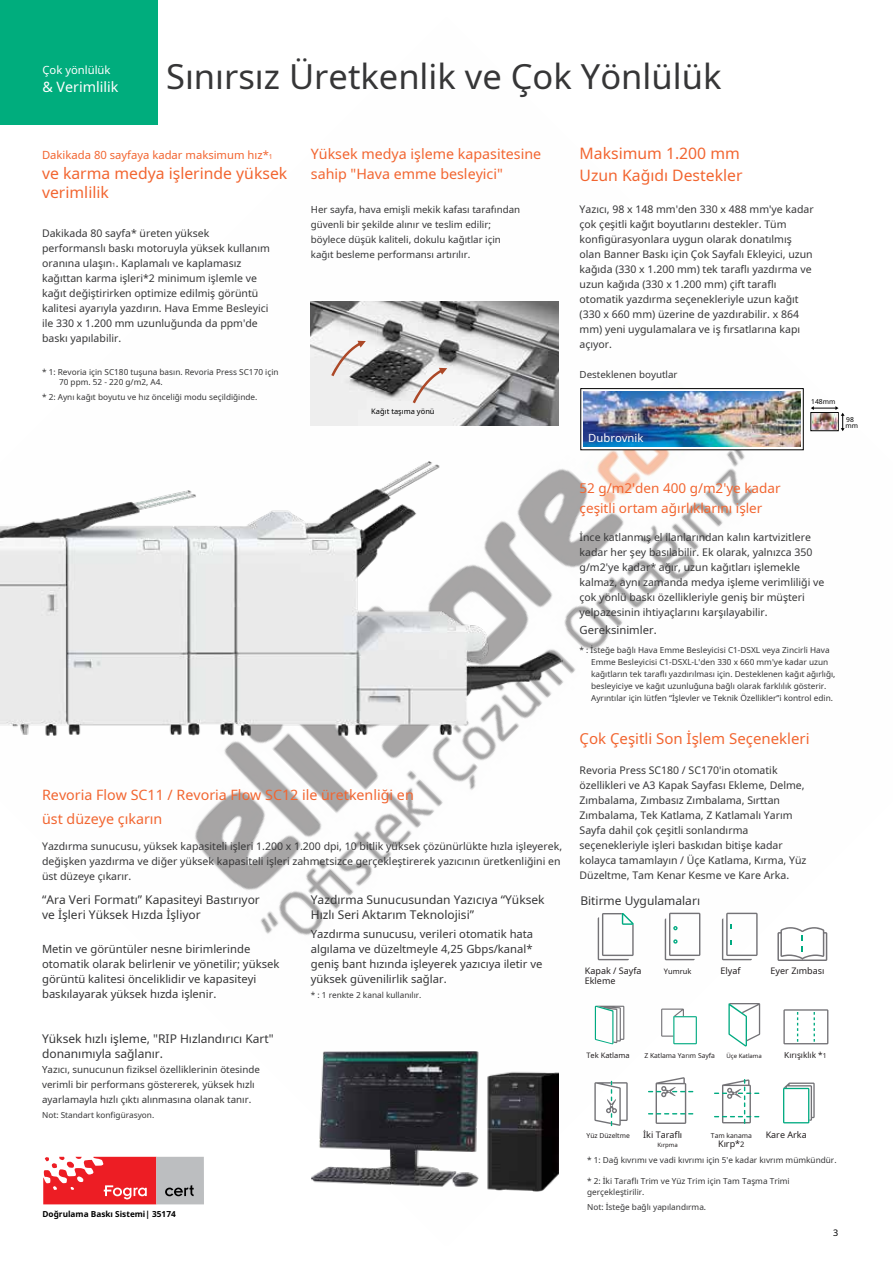
<style>
.page{position:relative;width:893px;height:1263px;background:#fff}
.page>*{position:absolute;margin:0;border:0;box-sizing:border-box;transform-origin:0 0}
.t1{font:34.5px "Noto Sans";color:#363637}
.t2{font:15.75px/19.8px "Noto Sans";color:#f26530}
.t3{font:15px "Noto Sans";color:#f26530}
.t4{font:14.25px/19.8px "Noto Sans";color:#f26530}
.t5{font:14.25px "Noto Sans";color:#fff}
.t6{font:13.5px/19.8px "Noto Sans";color:#f26530}
.t7{font:12px/15px "Noto Sans";color:#363637}
.t8{font:11.25px/15px "Noto Sans";color:#363637}
.t9{font:11.25px "Noto Sans";color:#f26530}
.t10{font:11.25px "Noto Sans";color:#fff}
.t11{font:10.5px/15px "Noto Sans";color:#363637}
.t12{font:9.75px/15px "Noto Sans";color:#363637}
.t13{font:9px/9.6px "Noto Sans";color:#231f20}
.t14{font:9px "Noto Sans";color:#000}
.t15{font:8.25px/12px "Noto Sans";color:#363637}
.t16{font:700 8.25px "Noto Sans";color:#000}
.t17{font:8.25px "Noto Sans";color:#231f20}
.t18{font:7.5px "Noto Sans";color:#231f20}
.t19{font:7.5px "Noto Sans";color:#000}
.t20{font:6.75px "Noto Sans";color:#231f20}
.t21{font:6.75px/6px "Noto Sans";color:#000}
.t22{font:6px "Noto Sans";color:#231f20}
.s1{font-size:6.75px}
.s2{font-size:6px}
.s3{font-size:7.5px}
</style>
<div class="page">
<img style="left:43px;top:301px;width:796px;height:904px">
<img style="left:0;top:460px;width:563px;height:276px">
<img style="left:311px;top:1050px;width:247px;height:142px">
<img style="left:311px;top:301px;width:247px;height:124px">
<svg style="left:331px;top:341px;width:35px;height:35px"></svg>
<svg style="left:413px;top:368px;width:34px;height:35px"></svg>
<div style="left:581px;top:389px;width:222px;height:61px;background:#fff"></div>
<div style="left:581px;top:388px;width:222px;height:62px;border:1px solid #000"></div>
<img style="left:583px;top:391px;width:217px;height:56px">
<svg style="left:811px;top:406px;width:34px;height:25px"></svg>
<img style="left:812px;top:414px;width:25px;height:16px">
<svg style="left:598px;top:913px;width:36px;height:47px"></svg>
<svg style="left:722px;top:913px;width:36px;height:47px"></svg>
<svg style="left:665px;top:913px;width:35px;height:47px"></svg>
<svg style="left:777px;top:927px;width:50px;height:34px"></svg>
<svg style="left:595px;top:1006px;width:29px;height:38px"></svg>
<svg style="left:661px;top:1008px;width:36px;height:36px"></svg>
<svg style="left:728px;top:1003px;width:32px;height:43px"></svg>
<hr style="left:813px;top:1005px;width:1px;height:42px;background:#fff">
<hr style="left:797px;top:1002px;width:1px;height:43px;background:#fff">
<svg style="left:783px;top:1009px;width:45px;height:35px"></svg>
<svg style="left:648px;top:1077px;width:45px;height:47px"></svg>
<svg style="left:714px;top:1079px;width:45px;height:45px"></svg>
<svg style="left:783px;top:1082px;width:32px;height:41px"></svg>
<svg style="left:594px;top:1081px;width:34px;height:45px"></svg>
<div style="left:0;top:0;width:158px;height:125px;background:#00ad7d"></div>
<svg style="left:43px;top:1157px;width:113px;height:47px"></svg>
<div style="left:156px;top:1157px;width:48px;height:47px;background:#bcbec0"></div>
<svg style="left:165px;top:1185px;width:29px;height:11px"></svg>
<p class="t10" style="left:43px;top:62px;width:70px">Çok yönlülük</p>
<h3 class="t5" style="left:43px;top:77px;width:77px">&amp; Verimlilik</h3>
<h1 class="t1" style="left:166px;top:52px;width:557px">Sınırsız Üretkenlik ve Çok Yönlülük</h1>
<h3 class="t4" style="left:311px;top:143px;width:232px">Yüksek medya işleme kapasitesine sahip "Hava emme besleyici"</h3>
<h2 class="t2" style="left:580px;top:141px;width:165px;line-height:22.5px">Maksimum 1.200 mm<br>Uzun Kağıdı Destekler</h2>
<p class="t12" style="left:311px;top:202px;width:211px">Her sayfa, hava emişli mekik kafası tarafından güvenli bir şekilde alınır ve teslim edilir; böylece düşük kaliteli, dokulu kağıtlar için kağıt besleme performansı artırılır.</p>
<p class="t11" style="left:580px;top:201px;width:236px">Yazıcı, 98 x 148 mm'den 330 x 488 mm'ye kadar çok çeşitli kağıt boyutlarını destekler. Tüm konfigürasyonlara uygun olarak donatılmış olan Banner Baskı için Çok Sayfalı Ekleyici, uzun kağıda (330 x 1.200 mm) tek taraflı yazdırma ve uzun kağıda (330 x 1.200 mm) çift taraflı otomatik yazdırma seçenekleriyle uzun kağıt (330 x 660 mm) üzerine de yazdırabilir. x 864 mm) yeni uygulamalara ve iş fırsatlarına kapı açıyor.</p>
<p class="t9" style="left:42px;top:147px;width:232px">Dakikada 80 sayfaya kadar maksimum hız*<span class="s1">1</span></p>
<h2 class="t2" style="left:42px;top:163px;width:247px">ve karma medya işlerinde yüksek verimlilik</h2>
<p class="t11" style="left:42px;top:226px;width:229px">Dakikada 80 sayfa* üreten yüksek performanslı baskı motoruyla yüksek kullanım oranına ulaşın<span class="s2">1</span>. Kaplamalı ve kaplamasız kağıttan karma işleri*2 minimum işlemle ve kağıt değiştirirken optimize edilmiş görüntü kalitesi ayarıyla yazdırın. Hava Emme Besleyici ile 330 x 1.200 mm uzunluğunda da ppm'de baskı yapılabilir.</p>
<p class="t15" style="left:59px;top:366px;width:221px;line-height:10.5px;text-indent:-17px">* 1: Revoria için SC180 tuşuna basın. Revoria Press SC170 için<br>70 ppm. 52 - 220 g/m2, A4.</p>
<p class="t12" style="left:580px;top:366px;width:100px">Desteklenen boyutlar</p>
<p class="t15" style="left:42px;top:391px;width:217px">* 2: Aynı kağıt boyutu ve hız önceliği modu seçildiğinde.</p>
<p class="t21" style="left:811px;top:398px;width:26px">148mm</p>
<p class="t19" style="left:371px;top:406px;width:65px">Kağıt taşıma yönü</p>
<p class="t10" style="left:588px;top:430px;width:57px">Dubrovnik</p>
<p class="t21" style="left:845px;top:416px;width:14px">98 mm</p>
<p class="t6" style="left:580px;top:478px;width:203px">52 g/m2'den 400 g/m2'ye kadar çeşitli ortam ağırlıklarını işler</p>
<p class="t11" style="left:580px;top:529px;width:246px">İnce katlanmış el ilanlarından kalın kartvizitlere kadar her şey basılabilir. Ek olarak, yalnızca 350 g/m2'ye kadar* ağır, uzun kağıtları işlemekle kalmaz, aynı zamanda medya işleme verimliliği ve çok yönlü baskı özellikleriyle geniş bir müşteri yelpazesinin ihtiyaçlarını karşılayabilir.</p>
<p class="t8" style="left:580px;top:622px;width:79px">Gereksinimler.</p>
<p class="t15" style="left:591px;top:644px;width:246px;text-indent:-12px">* : İsteğe bağlı Hava Emme Besleyicisi C1-DSXL veya Zincirli Hava Emme Besleyicisi C1-DSXL-L'den 330 x 660 mm'ye kadar uzun kağıtların tek taraflı yazdırılması için. Desteklenen kağıt ağırlığı, besleyiciye ve kağıt uzunluğuna bağlı olarak farklılık gösterir.<br>Ayrıntılar için lütfen “İşlevler ve Teknik Özellikler”i kontrol edin.</p>
<h3 class="t3" style="left:580px;top:728px;width:232px">Çok Çeşitli Son İşlem Seçenekleri</h3>
<p class="t11" style="left:580px;top:763px;width:228px">Revoria Press SC180 / SC170'in otomatik özellikleri ve A3 Kapak Sayfası Ekleme, Delme, Zımbalama, Zımbasız Zımbalama, Sırttan Zımbalama, Tek Katlama, Z Katlamalı Yarım Sayfa dahil çok çeşitli sonlandırma seçenekleriyle işleri baskıdan bitişe kadar kolayca tamamlayın / Üçe Katlama, Kırma, Yüz Düzeltme, Tam Kenar Kesme ve Kare Arka.</p>
<h3 class="t4" style="left:42px;top:782px;width:373px;line-height:24px">Revoria Flow SC11 / Revoria Flow SC12 ile üretkenliği en üst düzeye çıkarın</h3>
<p class="t11" style="left:42px;top:839px;width:522px">Yazdırma sunucusu, yüksek kapasiteli işleri 1.200 x 1.200 dpi, 10 bitlik yüksek çözünürlükte hızla işleyerek, değişken yazdırma ve diğer yüksek kapasiteli işleri zahmetsizce gerçekleştirerek yazıcının üretkenliğini en üst düzeye çıkarır.</p>
<p class="t7" style="left:42px;top:892px;width:219px">“Ara Veri Formatı” Kapasiteyi Bastırıyor ve İşleri Yüksek Hızda İşliyor</p>
<p class="t7" style="left:311px;top:892px;width:235px">Yazdırma Sunucusundan Yazıcıya “Yüksek<br>Hızlı Seri Aktarım Teknolojisi”</p>
<p class="t7" style="left:580px;top:892px;width:121px">Bitirme Uygulamaları</p>
<p class="t8" style="left:311px;top:926px;width:233px">Yazdırma sunucusu, verileri otomatik hata algılama ve düzeltmeyle 4,25 Gbps/kanal* geniş bant hızında işleyerek yazıcıya iletir ve yüksek güvenilirlik sağlar.</p>
<p class="t8" style="left:42px;top:941px;width:239px">Metin ve görüntüler nesne birimlerinde otomatik olarak belirlenir ve yönetilir; yüksek görüntü kalitesi önceliklidir ve kapasiteyi baskılayarak yüksek hızda işlenir.</p>
<p class="t13" style="left:585px;top:966px;width:58px">Kapak / Sayfa<br>Ekleme</p>
<p class="t18" style="left:664px;top:966px;width:29px">Yumruk</p>
<p class="t13" style="left:720px;top:966px;width:22px">Elyaf</p>
<p class="t13" style="left:771px;top:966px;width:55px">Eyer Zımbası</p>
<p class="t15" style="left:311px;top:989px;width:112px">* : 1 renkte 2 kanal kullanılır.</p>
<p class="t7" style="left:42px;top:1031px;width:233px">Yüksek hızlı işleme, "RIP Hızlandırıcı Kart" donanımıyla sağlanır.</p>
<p class="t12" style="left:42px;top:1062px;width:219px">Yazıcı, sunucunun fiziksel özelliklerinin ötesinde verimli bir performans göstererek, yüksek hızlı ayarlamayla hızlı çıktı alınmasına olanak tanır.</p>
<p class="t15" style="left:42px;top:1109px;width:114px">Not: Standart konfigürasyon.</p>
<p class="t16" style="left:43px;top:1208px;width:135px">Doğrulama Baskı Sistemi| 35174</p>
<p class="t18" style="left:586px;top:1050px;width:45px">Tek Katlama</p>
<p class="t20" style="left:644px;top:1051px;width:72px">Z Katlama Yarım Sayfa</p>
<p class="t22" style="left:727px;top:1052px;width:37px">Üçe Katlama</p>
<p class="t17" style="left:784px;top:1049px;width:44px">Kırışıklık *<span class="s1">1</span></p>
<p class="t20" style="left:586px;top:1130px;width:45px">Yüz Düzeltme</p>
<p class="t13" style="left:643px;top:1129px;width:41px">İki Taraflı</p>
<p class="t22" style="left:657px;top:1141px;width:22px">Kırpma</p>
<p class="t13" style="left:766px;top:1129px;width:43px">Kare Arka</p>
<p class="t15" style="left:587px;top:1154px;width:251px">* 1: Dağ kıvrımı ve vadi kıvrımı için 5'e kadar kıvrım mümkündür.</p>
<p class="t15" style="left:587px;top:1175px;width:204px;line-height:10.5px">* 2: İki Taraflı Trim ve Yüz Trim için Tam Taşma Trimi gerçekleştirilir.</p>
<p class="t15" style="left:587px;top:1201px;width:121px">Not: İsteğe bağlı yapılandırma.</p>
<p class="t20" style="left:711px;top:1130px;width:43px">Tam kanama</p>
<p class="t13" style="left:718px;top:1139px;width:28px">Kırp*<span class="s3">2</span></p>
<p class="t14" style="left:833px;top:1226px;width:7px">3</p>
</div>
